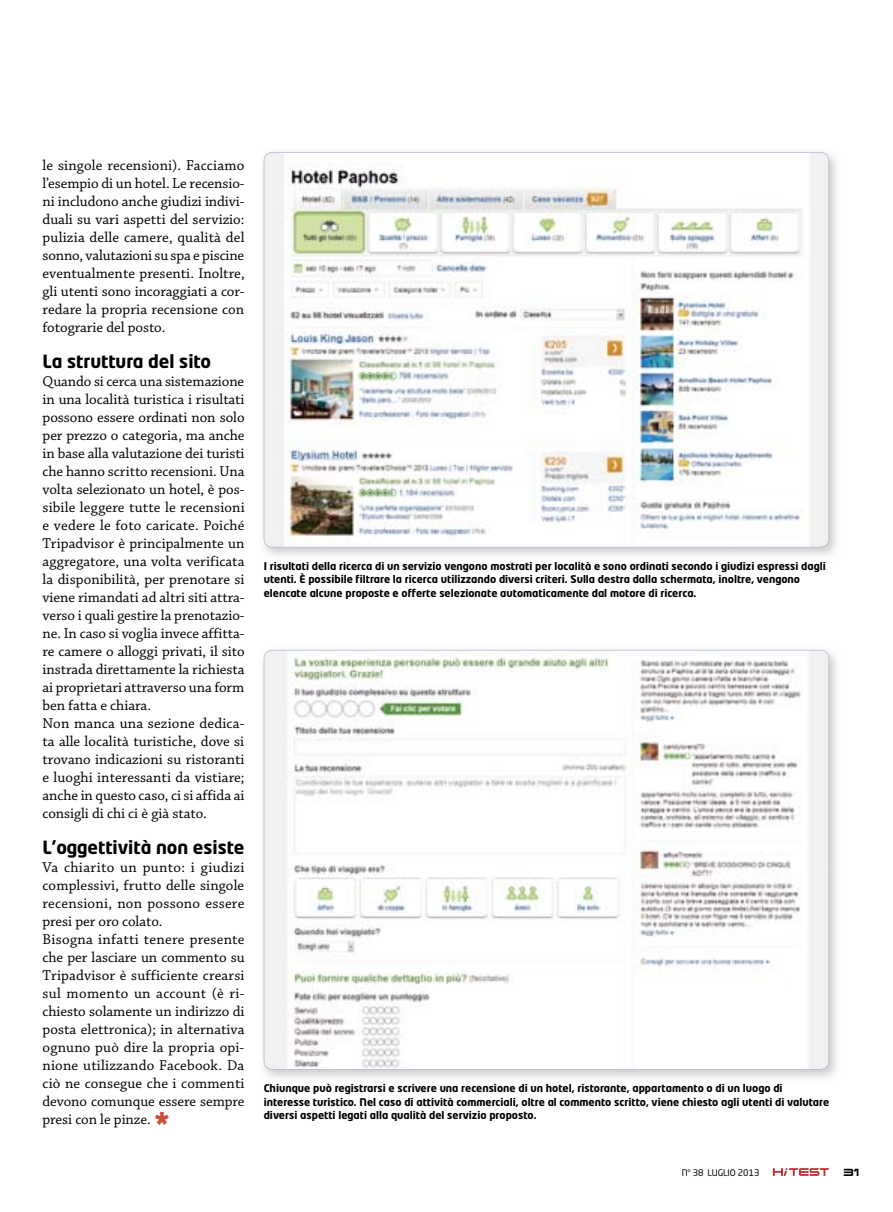
<style>
.page{position:relative;width:893px;height:1212px;background:#fff}
.page>*{position:absolute;margin:0;border:0;box-sizing:border-box;transform-origin:0 0}
.t1{font:700 18px "Neo Tech Pro";color:#000}
.t2{font:15px/18px "Chaparral Pro";color:#000}
.t3{font:700 10.5px/13.5px "Neo Tech Pro";color:#000}
.t4{font:9px "Neo Tech Pro";letter-spacing:-.01em;color:#000}
.t5{font:9px "Korataki";color:#000}
.s1{font-family:"Korataki";font-size:30px;color:#c94d38}
</style>
<div class="page">
<svg style="left:773px;top:1168px;width:56px;height:8px"></svg>
<img style="left:263px;top:155px;width:574px;height:401px">
<svg style="left:264px;top:152px;width:565px;height:396px"></svg>
<img style="left:263px;top:649px;width:574px;height:429px">
<svg style="left:264px;top:650px;width:565px;height:420px"></svg>
<p class="t2" style="left:43px;top:157px;width:204px;text-align:justify">le singole recensioni). Facciamo l’esempio di un hotel. Le recensio&shy;ni includono anche giudizi indivi&shy;duali su vari aspetti del servizio: pulizia delle camere, qualità del sonno, valutazioni su spa e piscine eventualmente presenti. Inoltre, gli utenti sono incoraggiati a cor&shy;redare la propria recensione con fotograrie del posto.</p>
<p class="t1" style="left:43px;top:350px;width:170px">La struttura del sito</p>
<p class="t2" style="left:43px;top:373px;width:204px">Quando si cerca una sistemazione in una località turistica i risultati possono essere ordinati non solo per prezzo o categoria, ma anche in base alla valutazione dei turisti che hanno scritto recensioni. Una volta selezionato un hotel, è pos&shy;sibile leggere tutte le recensioni e vedere le foto caricate. Poiché Tripadvisor è principalmente un aggregatore, una volta verificata la disponibilità, per prenotare si viene rimandati ad altri siti attra&shy;verso i quali gestire la prenotazio&shy;ne. In caso si voglia invece affitta&shy;re camere o alloggi privati, il sito instrada direttamente la richiesta ai proprietari attraverso una form ben fatta e chiara.<br>Non manca una sezione dedica&shy;ta alle località turistiche, dove si trovano indicazioni su ristoranti e luoghi interessanti da vistiare; anche in questo caso, ci si affida ai consigli di chi ci è già stato.</p>
<p class="t1" style="left:43px;top:836px;width:204px">L’oggettività non esiste</p>
<p class="t2" style="left:43px;top:859px;width:204px">Va chiarito un punto: i giudizi complessivi, frutto delle singole recensioni, non possono essere presi per oro colato.<br>Bisogna infatti tenere presente che per lasciare un commento su<br>Tripadvisor è sufficiente crearsi sul momento un account (è ri&shy;chiesto solamente un indirizzo di posta elettronica); in alternativa ognuno può dire la propria opi&shy;nione utilizzando Facebook. Da ciò ne consegue che i commenti devono comunque essere sempre presi con le pinze. <span class="s1">*</span></p>
<p class="t3" style="left:264px;top:559px;width:564px">I risultati della ricerca di un servizio vengono mostrati per località e sono ordinati secondo i giudizi espressi dagli utenti. È possibile filtrare la ricerca utilizzando diversi criteri. Sulla destra dalla schermata, inoltre, vengono elencate alcune proposte e offerte selezionate automaticamente dal motore di ricerca.</p>
<p class="t3" style="left:264px;top:1081px;width:567px">Chiunque può registrarsi e scrivere una recensione di un hotel, ristorante, appartamento o di un luogo di interesse turistico. Nel caso di attività commerciali, oltre al commento scritto, viene chiesto agli utenti di valutare diversi aspetti legati alla qualità del servizio proposto.</p>
<p class="t4" style="left:682px;top:1167px;width:79px">N° 38 LUGLIO 2013</p>
<p class="t5" style="left:843px;top:1167px;width:17px">31</p>
</div>
